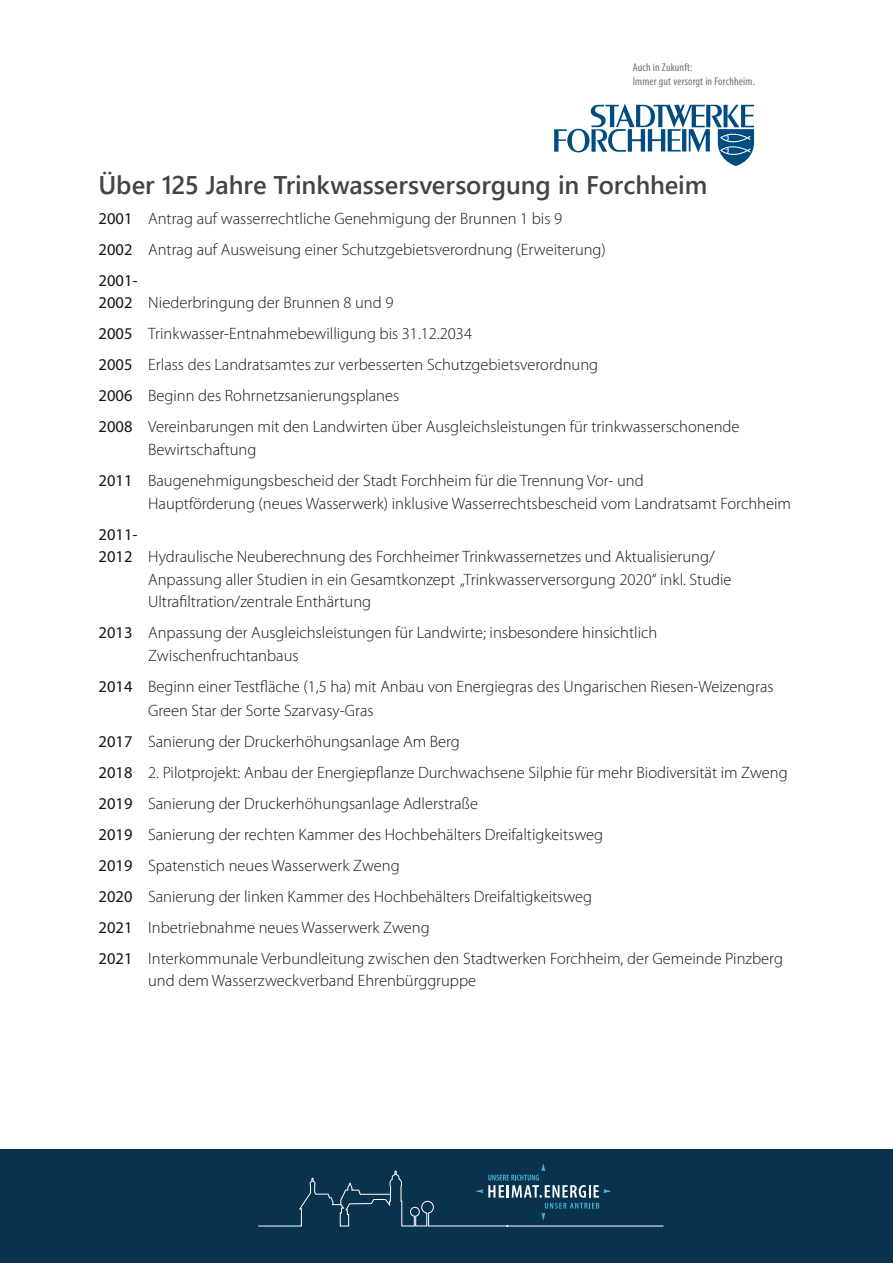
<style>
.page{position:relative;width:893px;height:1263px;background:#fff}
.page>*{position:absolute;margin:0;border:0;box-sizing:border-box;transform-origin:0 0}
.t1{font:600 25.5px "Segoe UI";letter-spacing:-.005em;color:#454440}
.t2{font:300 16.5px/31px "Myriad Pro";color:#151616}
.t3{font:16.5px "Myriad Pro";color:#151616}
.t4{font:condensed 11.25px/13.5px "Myriad Pro";letter-spacing:.02em;color:#6c7171}
.s1{font-weight:400}
</style>
<div class="page">
<svg style="left:554px;top:104px;width:200px;height:62px"></svg>
<div style="left:0;top:1149px;width:893px;height:114px;background:#09324c"></div>
<svg style="left:258px;top:1164px;width:405px;height:62px"></svg>
<p class="t4" style="left:633px;top:61px;width:124px">Auch in Zukunft:<br>Immer gut versorgt in Forchheim.</p>
<h1 class="t1" style="left:99px;top:161px;width:610px">Über 125 Jahre Trinkwassersversorgung in Forchheim</h1>
<p class="t2" style="left:99px;top:203px;width:509px"><span class="s1">2001</span> Antrag auf wasserrechtliche Genehmigung der Brunnen 1 bis 9<br><span class="s1">2002</span> Antrag auf Ausweisung einer Schutzgebietsverordnung (Erweiterung)<br><span class="s1">2001-</span></p>
<p class="t2" style="left:99px;top:287px;width:642px"><span class="s1">2002</span> Niederbringung der Brunnen 8 und 9<br><span class="s1">2005</span> Trinkwasser-Entnahmebewilligung bis 31.12.2034<br><span class="s1">2005</span> Erlass des Landratsamtes zur verbesserten Schutzgebietsverordnung<br><span class="s1">2006</span> Beginn des Rohrnetzsanierungsplanes<br><span class="s1">2008</span> Vereinbarungen mit den Landwirten über Ausgleichsleistungen für trinkwasserschonende</p>
<p class="t2" style="left:99px;top:434px;width:546px;text-indent:50px">Bewirtschaftung<br><span class="s1">2011</span> Baugenehmigungsbescheid der Stadt Forchheim für die Trennung Vor- und</p>
<p class="t2" style="left:148px;top:487px;width:644px">Hauptförderung (neues Wasserwerk) inklusive Wasserrechtsbescheid vom Landratsamt Forchheim</p>
<p class="t3" style="left:99px;top:524px;width:40px">2011-</p>
<p class="t2" style="left:99px;top:541px;width:618px"><span class="s1">2012</span> Hydraulische Neuberechnung des Forchheimer Trinkwassernetzes und Aktualisierung/</p>
<p class="t2" style="left:148px;top:563px;width:585px">Anpassung aller Studien in ein Gesamtkonzept „Trinkwasserversorgung 2020“ inkl. Studie</p>
<p class="t2" style="left:148px;top:586px;width:225px">Ultrafiltration/zentrale Enthärtung</p>
<p class="t2" style="left:148px;top:621px;width:511px;line-height:22.5px;text-indent:-50px"><span class="s1">2013</span> Anpassung der Ausgleichsleistungen für Landwirte; insbesondere hinsichtlich<br>Zwischenfruchtanbaus</p>
<p class="t2" style="left:148px;top:674px;width:627px;line-height:24px;text-indent:-50px"><span class="s1">2014</span> Beginn einer Testfläche (1,5 ha) mit Anbau von Energiegras des Ungarischen Riesen-Weizengras<br>Green Star der Sorte Szarvasy-Gras</p>
<p class="t2" style="left:99px;top:725px;width:691px"><span class="s1">2017</span> Sanierung der Druckerhöhungsanlage Am Berg<br><span class="s1">2018</span> 2. Pilotprojekt: Anbau der Energiepflanze Durchwachsene Silphie für mehr Biodiversität im Zweng <span class="s1">2019</span> Sanierung der Druckerhöhungsanlage Adlerstraße<br><span class="s1">2019</span> Sanierung der rechten Kammer des Hochbehälters Dreifaltigkeitsweg<br><span class="s1">2019</span> Spatenstich neues Wasserwerk Zweng<br><span class="s1">2020</span> Sanierung der linken Kammer des Hochbehälters Dreifaltigkeitsweg<br><span class="s1">2021</span> Inbetriebnahme neues Wasserwerk Zweng<br><span class="s1">2021</span> Interkommunale Verbundleitung zwischen den Stadtwerken Forchheim, der Gemeinde Pinzberg</p>
<p class="t2" style="left:148px;top:965px;width:329px">und dem Wasserzweckverband Ehrenbürggruppe</p>
</div>
